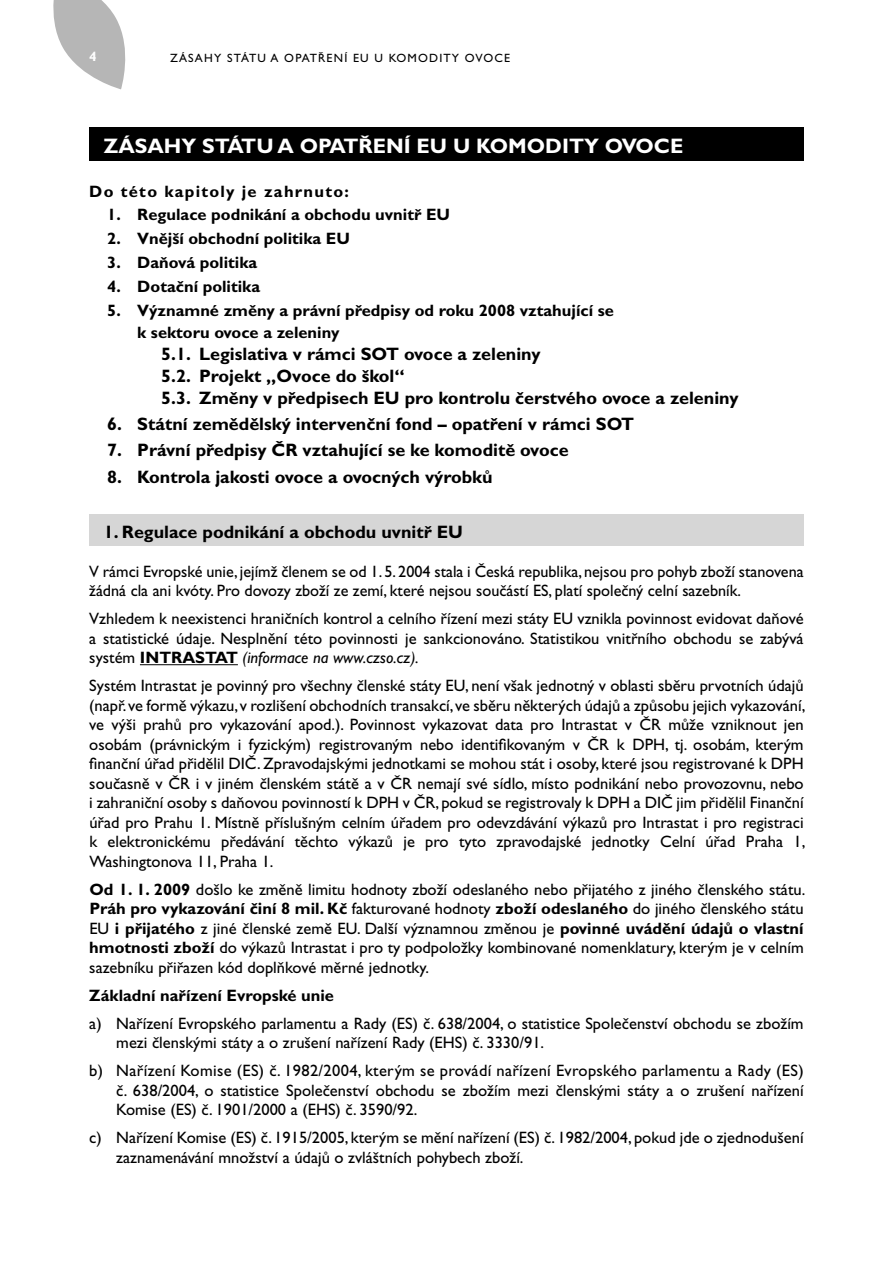
<style>
.page{position:relative;width:893px;height:1263px;background:#fff}
.page>*{position:absolute;margin:0;border:0;box-sizing:border-box;transform-origin:0 0}
.t1{font:700 21px "Gill Sans CE";color:#fff}
.t2{font:700 18px/22px "Gill Sans CE";color:#000}
.t3{font:16.5px/19.5px "Gill Sans CE";color:#000}
.t4{font:700 16.5px/22px "Gill Sans CE";color:#000}
.t5{font:700 16.5px "Gill Sans CE";letter-spacing:.08em;color:#000}
.t6{font:700 13.5px "Gill Sans CE";color:#fff}
.t7{font:12px "Gill Sans CE";letter-spacing:.1em;color:#000}
.s1{font-weight:700}
.s2{font-style:italic}
</style>
<div class="page">
<svg style="left:53px;top:0;width:73px;height:89px"></svg>
<hr style="left:140px;top:664px;width:98px;height:1px;background:#000">
<div style="left:89px;top:128px;width:715px;height:33px;background:#000"></div>
<div style="left:89px;top:515px;width:715px;height:31px;background:#d6d6d6"></div>
<p class="t6" style="left:89px;top:48px;width:9px">4</p>
<p class="t7" style="left:170px;top:51px;width:305px">ZÁSAHY STÁTU A OPATŘENÍ EU U KOMODITY OVO</p>
<p class="t7" style="left:495px;top:51px;width:17px">CE</p>
<p class="t1" style="left:104px;top:133px;width:47px">ZÁSAH</p>
<p class="t1" style="left:181px;top:133px;width:503px">Y STÁTU A OPATŘENÍ EU U KOMODITY OVOCE</p>
<p class="t5" style="left:89px;top:182px;width:261px">Do této kapitoly je zahrnuto:</p>
<p class="t4" style="left:107px;top:204px;width:344px">1. Regulace podnikání a obchodu uvnitř EU</p>
<p class="t4" style="left:107px;top:228px;width:244px">2. Vnější obchodní politika EU</p>
<p class="t4" style="left:107px;top:251px;width:151px">3. Daňová politika</p>
<p class="t4" style="left:107px;top:275px;width:154px">4. Dotační politika</p>
<p class="t4" style="left:137px;top:299px;width:478px;text-indent:-30px">5. Významné změny a právní předpisy od roku 2008 vztahující se k sektoru ovoce a zeleniny</p>
<p class="t2" style="left:161px;top:343px;width:579px">5.1. Legislativa v rámci SOT ovoce a zeleniny<br>5.2. Projekt „Ovoce do škol“<br>5.3. Změny v předpisech EU pro kontrolu čerstvého ovoce a zeleniny</p>
<p class="t2" style="left:107px;top:413px;width:528px">6. Státní zemědělský intervenční fond – opatření v rámci SOT</p>
<p class="t2" style="left:107px;top:439px;width:463px">7. Právní předpisy ČR vztahující se ke komoditě ovoce</p>
<p class="t2" style="left:107px;top:465px;width:387px">8. Kontrola jakosti ovoce a ovocných výrobků</p>
<p class="t2" style="left:104px;top:520px;width:361px">1. Regulace podnikání a obchodu uvnitř EU</p>
<p class="t3" style="left:89px;top:561px;width:716px">V rámci Evropské unie, jejímž členem se od 1. 5. 2004 stala i Česká republika, nejsou pro pohyb zboží stanovena žádná cla ani kvóty. Pro dovozy zboží ze zemí, které nejsou součástí ES, platí společný celní sazebník.</p>
<p class="t3" style="left:89px;top:609px;width:716px;text-align:justify">Vzhledem k neexistenci hraničních kontrol a celního řízení mezi státy EU vznikla povinnost evidovat daňové a statistické údaje. Nesplnění této povinnosti je sankcionováno. Statistikou vnitřního obchodu se zabývá systém <span class="s1">INTRASTAT</span> <span class="s2">(informace na www.czso.cz).</span></p>
<p class="t3" style="left:89px;top:676px;width:718px">Systém Intrastat je povinný pro všechny členské státy EU, není však jednotný v oblasti sběru prvotních údajů (např. ve formě výkazu, v rozlišení obchodních transakcí, ve sběru některých údajů a způsobu jejich vykazování, ve výši prahů pro vykazování apod.). Povinnost vykazovat data pro Intrastat v ČR může vzniknout jen osobám (právnickým i fyzickým) registrovaným nebo identifikovaným v ČR k DPH, tj. osobám, kterým finanční úřad přidělil DIČ. Zpravodajskými jednotkami se mohou stát i osoby, které jsou registrované k DPH současně v ČR i v jiném členském státě a v ČR nemají své sídlo, místo podnikání nebo provozovnu, nebo i zahraniční osoby s daňovou povinností k DPH v ČR, pokud se registrovaly k DPH a DIČ jim přidělil Finanční úřad pro Prahu 1. Místně příslušným celním úřadem pro odevzdávání výkazů pro Intrastat i pro registraci k elektronickému předávání těchto výkazů je pro tyto zpravodajské jednotky Celní úřad Praha 1, Washingtonova 11, Praha 1.</p>
<p class="t3" style="left:89px;top:879px;width:717px;text-align:justify"><span class="s1">Od 1. 1. 2009</span> došlo ke změně limitu hodnoty zboží odeslaného nebo přijatého z jiného členského státu.<br><span class="s1">Práh pro vykazování činí 8 mil. Kč</span> fakturované hodnoty <span class="s1">zboží odeslaného</span> do jiného členského státu EU <span class="s1">i přijatého</span> z jiné členské země EU. Další významnou změnou je <span class="s1">povinné uvádění údajů o vlastní hmotnosti zboží</span> do výkazů Intrastat i pro ty podpoložky kombinované nomenklatury, kterým je v celním sazebníku přiřazen kód doplňkové měrné jednotky.</p>
<p class="t4" style="left:89px;top:984px;width:246px">Základní nařízení Evropské unie</p>
<p class="t3" style="left:116px;top:1013px;width:689px;text-indent:-27px">a) Nařízení Evropského parlamentu a Rady (ES) č. 638/2004, o statistice Společenství obchodu se zbožím mezi členskými státy a o zrušení nařízení Rady (EHS) č. 3330/91.</p>
<p class="t3" style="left:116px;top:1061px;width:689px;text-align:justify;text-indent:-27px">b) Nařízení Komise (ES) č. 1982/2004, kterým se provádí nařízení Evropského parlamentu a Rady (ES) č. 638/2004, o statistice Společenství obchodu se zbožím mezi členskými státy a o zrušení nařízení Komise (ES) č. 1901/2000 a (EHS) č. 3590/92.</p>
<p class="t3" style="left:116px;top:1128px;width:689px;text-indent:-27px">c) Nařízení Komise (ES) č. 1915/2005, kterým se mění nařízení (ES) č. 1982/2004, pokud jde o zjednodušení zaznamenávání množství a údajů o zvláštních pohybech zboží.</p>
</div>
